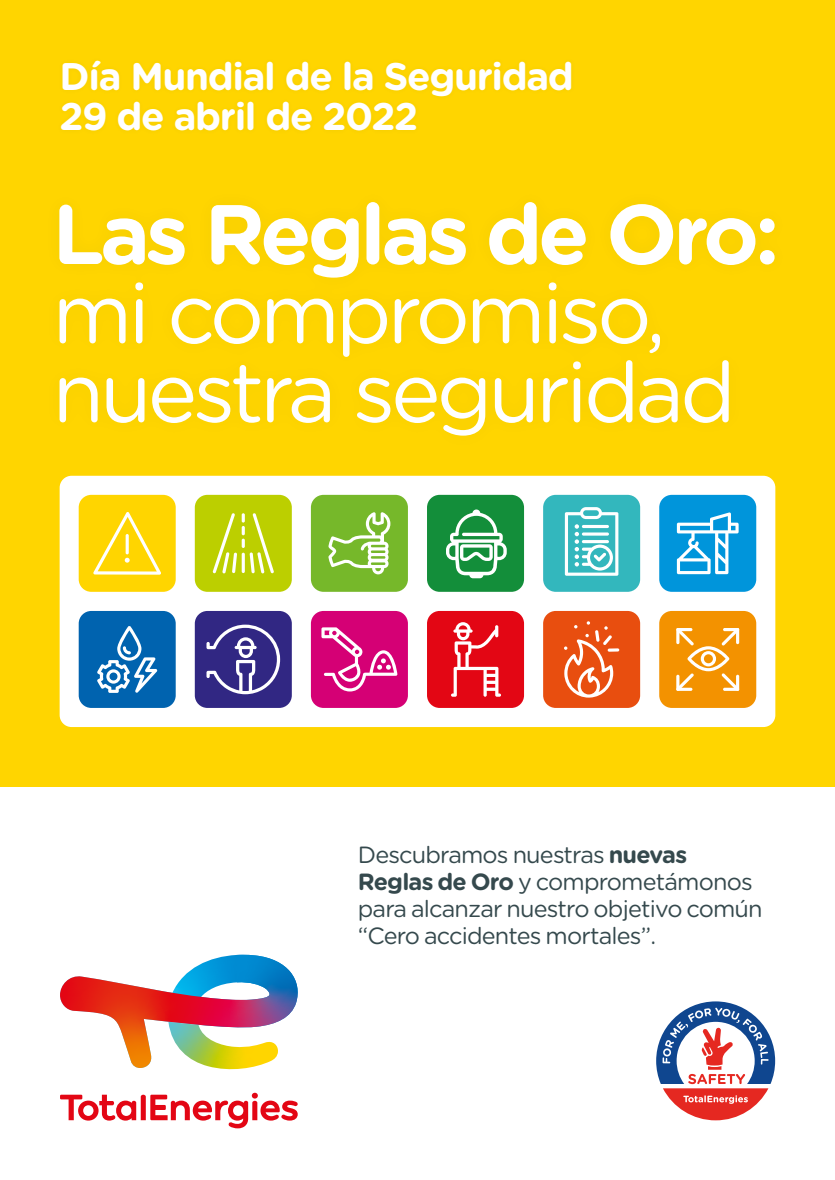
<style>
.page{position:relative;width:835px;height:1180px;background:#fff}
.page>*{position:absolute;margin:0;border:0;box-sizing:border-box;transform-origin:0 0}
.t1{font:84.14px/79px "Gotham Rounded";letter-spacing:-.05em;color:#fff}
.t2{font:700 38.5px/39.9px "Gotham Rounded";letter-spacing:-.035em;color:#fff}
.t3{font:23.45px "Gotham Rounded";letter-spacing:-.035em;color:#35494d}
.s1{font-weight:700}
</style>
<div class="page">
<div style="left:0;top:0;width:834px;height:786px;background:#ffd500"></div>
<div style="left:60px;top:476px;width:715px;height:251px;background:#fff;border-radius:12px"></div>
<div style="left:427px;top:611px;width:97px;height:97px;background:#e30614;border-radius:13px"></div>
<svg style="left:451px;top:622px;width:50px;height:75px"></svg>
<div style="left:195px;top:611px;width:97px;height:97px;background:#312783;border-radius:13px"></div>
<svg style="left:206px;top:624px;width:74px;height:70px"></svg>
<div style="left:427px;top:495px;width:97px;height:97px;background:#138e3a;border-radius:13px"></div>
<svg style="left:446px;top:509px;width:60px;height:69px"></svg>
<div style="left:79px;top:495px;width:97px;height:97px;background:#ffd500;border-radius:13px"></div>
<svg style="left:93px;top:512px;width:68px;height:63px"></svg>
<div style="left:195px;top:495px;width:97px;height:97px;background:#bccf00;border-radius:13px"></div>
<svg style="left:212px;top:513px;width:62px;height:60px"></svg>
<div style="left:311px;top:495px;width:97px;height:97px;background:#76b82a;border-radius:13px"></div>
<svg style="left:328px;top:512px;width:62px;height:62px"></svg>
<div style="left:543px;top:495px;width:97px;height:97px;background:#33b7bd;border-radius:13px"></div>
<svg style="left:564px;top:507px;width:54px;height:69px"></svg>
<div style="left:659px;top:495px;width:97px;height:97px;background:#0095db;border-radius:13px"></div>
<svg style="left:676px;top:512px;width:62px;height:62px"></svg>
<div style="left:79px;top:611px;width:97px;height:97px;background:#0063af;border-radius:13px"></div>
<svg style="left:97px;top:626px;width:60px;height:67px"></svg>
<div style="left:311px;top:611px;width:97px;height:97px;background:#d50075;border-radius:13px"></div>
<svg style="left:321px;top:627px;width:76px;height:64px"></svg>
<div style="left:543px;top:611px;width:97px;height:97px;background:#e84e0f;border-radius:13px"></div>
<svg style="left:564px;top:621px;width:55px;height:76px"></svg>
<div style="left:659px;top:611px;width:97px;height:97px;background:#f39200;border-radius:13px"></div>
<svg style="left:676px;top:628px;width:63px;height:63px"></svg>
<svg style="left:60px;top:1092px;width:238px;height:36px"></svg>
<svg style="left:60px;top:954px;width:238px;height:116px"></svg>
<svg style="left:656px;top:1001px;width:119px;height:119px"></svg>
<p class="t2" style="left:60px;top:55px;width:515px">Día Mundial de la Seguridad<br>29 de abril de 2022</p>
<p class="t1" style="left:52px;top:191px;width:728px"><span class="s1">Las Reglas de Oro: </span>mi compromiso, nuestra seguridad</p>
<p class="t3" style="left:358px;top:838px;width:331px">Descubramos nuestras <span class="s1">nuevas</span></p>
<p class="t3" style="left:358px;top:865px;width:396px"><span class="s1">Reglas de Oro</span> y comprometámonos</p>
<p class="t3" style="left:358px;top:892px;width:406px">para alcanzar nuestro objetivo común</p>
<p class="t3" style="left:358px;top:920px;width:300px">“Cero accidentes mortales”.</p>
</div>
